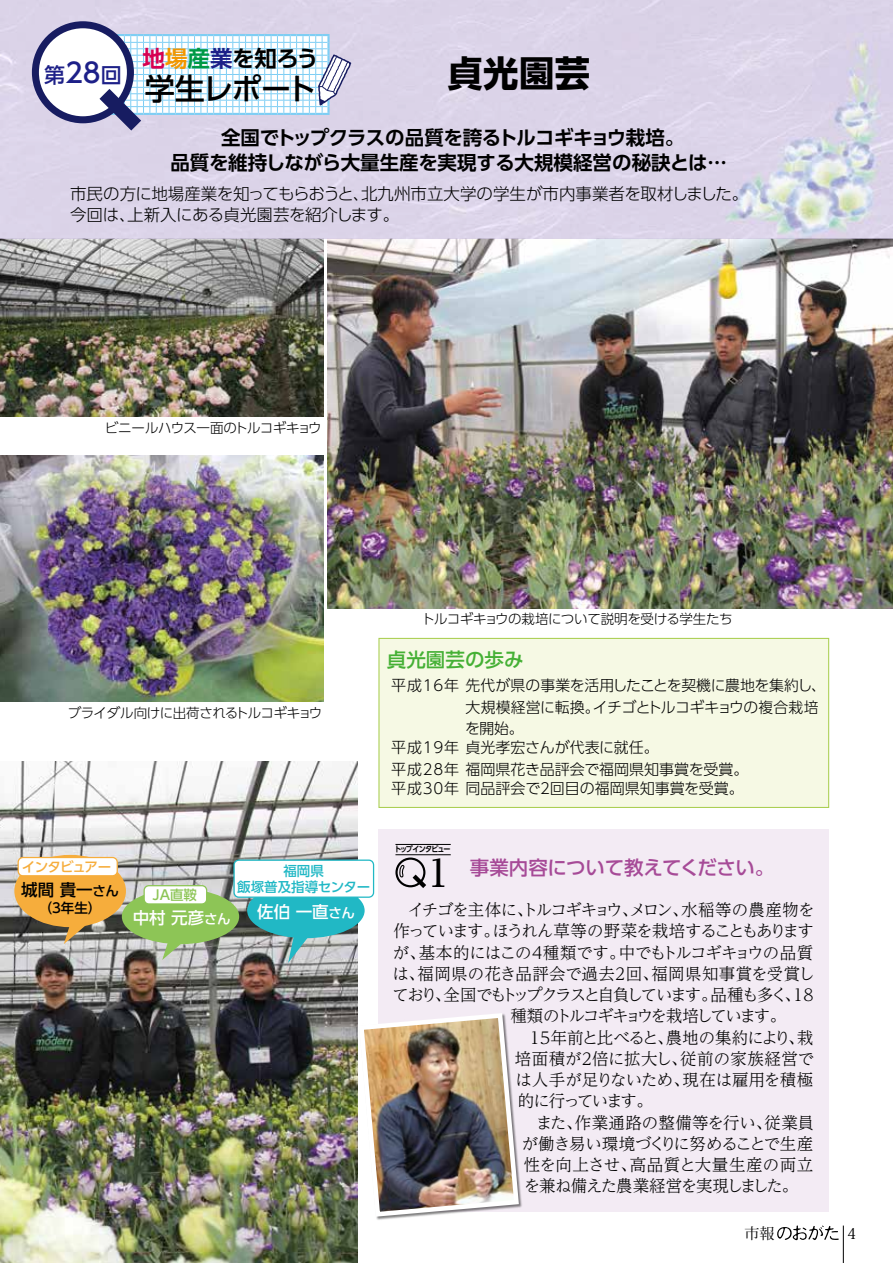
<style>
.page{position:relative;width:893px;height:1263px;background:#fff}
.page>*{position:absolute;margin:0;border:0;box-sizing:border-box;transform-origin:0 0}
.t1{font:500 36.9px "UD Reimin Pro";color:#000}
.t2{font:700 36px "UD Shin Go Pro";color:#000}
.t3{font:500 30px "UD Shin Go Pro";letter-spacing:-.055em;color:#000}
.t4{font:700 22.5px "UD Shin Go Pro De";letter-spacing:-.015em;color:#000}
.t5{font:500 21px "UD Shin Go Pro";color:#1d2088}
.t6{font:700 19.5px/25.5px "UD Shin Go Pro De";letter-spacing:-.015em;color:#000;text-align:center}
.t7{font:500 19.5px "UD Shin Go Pro";letter-spacing:-.02em;color:#a64a97}
.t8{font:500 19.5px "UD Shin Go Pro";color:#45b035}
.t9{font:300 16.5px/21.3px "UD Shin Go Pro";color:#000}
.t10{font:300 16.5px "UD Reimin Pro";letter-spacing:.02em;color:#000}
.t11{font:300 16.5px "UD Reimin Pro";letter-spacing:-.05em;color:#000}
.t12{font:300 16.5px "UD Reimin Pro";letter-spacing:-.07em;color:#000}
.t13{font:300 16.5px "UD Reimin Pro";letter-spacing:-.12em;color:#000}
.t14{font:300 16.5px "UD Reimin Pro";letter-spacing:-.095em;color:#000}
.t15{font:300 16.5px "UD Reimin Pro";letter-spacing:-.01em;color:#000}
.t16{font:300 16.5px "UD Reimin Pro";letter-spacing:-.125em;color:#000}
.t17{font:300 16.5px "UD Reimin Pro";letter-spacing:-.015em;color:#000}
.t18{font:300 16.5px "UD Reimin Pro";letter-spacing:.005em;color:#000}
.t19{font:500 16.5px "UD Shin Go Pro";color:#fff}
.t20{font:500 16.5px "UD Shin Go Pro";color:#000}
.t21{font:300 15px/21.3px "UD Shin Go Pro";color:#000}
.t22{font:300 13.5px "UD Shin Go Pro";letter-spacing:-.03em;color:#000}
.t23{font:500 13.5px/15.9px "UD Shin Go Pro";color:#21b8c5;text-align:center}
.t24{font:500 13.5px "UD Shin Go Pro";letter-spacing:-.06em;color:#f6ad3c}
.t25{font:500 13.5px "UD Shin Go Pro";color:#000}
.t26{font:500 13.5px "UD Shin Go Pro";color:#8dc556}
.t27{font:700 7.95px "UD Shin Go Pro De";letter-spacing:-.12em;color:#000;scale:.88 1}
.s1{font-size:27px}
.s2{color:#d70051}
.s3{color:#f39700}
.s4{color:#094}
.s5{color:#1d2088}
.s6{font-size:13.5px}
</style>
<div class="page">
<hr style="left:843px;top:1225px;width:1px;height:38px;background:#000">
<svg style="left:777px;top:1225px;width:62px;height:15px"></svg>
<img style="left:0;top:761px;width:357px;height:502px">
<img style="left:327px;top:238px;width:566px;height:370px">
<img style="left:0;top:238px;width:323px;height:179px">
<img style="left:0;top:0;width:893px;height:238px">
<div style="left:378px;top:829px;width:451px;height:383px;background:#f3ebf4"></div>
<div style="left:378px;top:638px;width:451px;height:170px;background:#f6f9e4;border:1px solid #aacf52"></div>
<img style="left:356px;top:1010px;width:165px;height:209px">
<div style="left:122px;top:889px;width:117px;height:55px;background:#8dc556;border-radius:50%"></div>
<div style="left:247px;top:883px;width:118px;height:55px;background:#21b8c5;border-radius:50%"></div>
<div style="left:144px;top:886px;width:63px;height:18px;background:#fff;border-radius:5px"></div>
<div style="left:144px;top:885px;width:63px;height:20px;border:1px solid #8dc556;border-radius:5px"></div>
<div style="left:234px;top:860px;width:140px;height:37px;background:#fff;border-radius:5px"></div>
<div style="left:233px;top:859px;width:141px;height:39px;border:1px solid #21b8c5;border-radius:5px"></div>
<svg style="left:162px;top:942px;width:24px;height:18px"></svg>
<svg style="left:288px;top:937px;width:24px;height:26px"></svg>
<div style="left:35px;top:25px;width:95px;height:95px;background:#fff;border-radius:50%"></div>
<div style="left:32px;top:21px;width:102px;height:102px;border:7px solid #171c61;border-radius:50%"></div>
<svg style="left:79px;top:34px;width:274px;height:111px"></svg>
<div style="left:14px;top:855px;width:112px;height:72px;background:#f6ad3c;border-radius:50%"></div>
<div style="left:18px;top:857px;width:99px;height:19px;background:#fff;border-radius:5px"></div>
<div style="left:18px;top:857px;width:100px;height:19px;border:1px solid #f6ad3c;border-radius:5px"></div>
<svg style="left:64px;top:925px;width:24px;height:19px"></svg>
<hr style="left:395px;top:844px;width:56px;height:1px;background:#000">
<hr style="left:395px;top:854px;width:56px;height:1px;background:#000">
<div style="left:395px;top:857px;width:30px;height:30px;border:2px solid #000;border-radius:50%"></div>
<svg style="left:399px;top:864px;width:27px;height:24px"></svg>
<img style="left:0;top:455px;width:323px;height:247px">
<h3 class="t5" style="left:44px;top:58px;width:79px">第<span class="s1">28</span>回</h3>
<h3 class="t4" style="left:143px;top:40px;width:178px"><span class="s2">地</span><span class="s3">場</span><span class="s4">産</span><span class="s5">業</span>を知ろう</h3>
<h3 class="t3" style="left:145px;top:64px;width:173px">学生レポート</h3>
<h2 class="t2" style="left:448px;top:44px;width:144px">貞光園芸</h2>
<h3 class="t6" style="left:170px;top:124px;width:558px">全国でトップクラスの品質を誇るトルコギキョウ栽培。<br>品質を維持しながら大量生産を実現する大規模経営の秘訣とは…</h3>
<p class="t9" style="left:70px;top:182px;width:679px">市民の方に地場産業を知ってもらおうと、北九州市立大学の学生が市内事業者を取材しました。今回は、上新入にある貞光園芸を紹介します。</p>
<p class="t22" style="left:105px;top:417px;width:218px">ビニールハウス一面のトルコギキョウ</p>
<p class="t22" style="left:68px;top:702px;width:256px">ブライダル向けに出荷されるトルコギキョウ</p>
<p class="t22" style="left:422px;top:608px;width:313px">トルコギキョウの栽培について説明を受ける学生たち</p>
<h3 class="t8" style="left:387px;top:643px;width:138px">貞光園芸の歩み</h3>
<p class="t21" style="left:465px;top:675px;width:362px;text-indent:-74px">平成16年先代が県の事業を活用したことを契機に農地を集約し、大規模経営に転換。イチゴとトルコギキョウの複合栽培を開始。</p>
<p class="t21" style="left:391px;top:736px;width:359px">平成19年貞光孝宏さんが代表に就任。<br>平成28年福岡県花き品評会で福岡県知事賞を受賞。</p>
<p class="t21" style="left:391px;top:777px;width:354px">平成30年同品評会で2回目の福岡県知事賞を受賞。</p>
<p class="t24" style="left:22px;top:856px;width:91px">インタビュアー</p>
<p class="t20" style="left:21px;top:877px;width:99px">城間 貴一<span class="s6">さん</span></p>
<p class="t25" style="left:39px;top:897px;width:64px">（３年生）</p>
<p class="t26" style="left:152px;top:884px;width:46px">JA直鞍</p>
<p class="t23" style="left:237px;top:862px;width:135px">福岡県<br>飯塚普及指導センター</p>
<p class="t19" style="left:133px;top:904px;width:99px">中村 元彦<span class="s6">さん</span></p>
<p class="t19" style="left:257px;top:898px;width:99px">佐伯 一直<span class="s6">さん</span></p>
<p class="t27" style="left:394px;top:843px;width:65px">トップインタビュー</p>
<h1 class="t1" style="left:427px;top:843px;width:24px">1</h1>
<h3 class="t7" style="left:470px;top:852px;width:306px">事業内容について教えてください。</h3>
<p class="t12" style="left:408px;top:896px;width:408px">イチゴを主体に、トルコギキョウ、メロン、水稲等の農産物を</p>
<p class="t14" style="left:393px;top:918px;width:422px">作っています。ほうれん草等の野菜を栽培することもあります</p>
<p class="t11" style="left:393px;top:939px;width:422px">が、基本的にはこの4種類です。中でもトルコギキョウの品質</p>
<p class="t10" style="left:393px;top:960px;width:424px">は、福岡県の花き品評会で過去2回、福岡県知事賞を受賞し</p>
<p class="t13" style="left:392px;top:981px;width:422px">ており、全国でもトップクラスと自負しています。品種も多く、18</p>
<p class="t16" style="left:510px;top:1003px;width:277px">種類のトルコギキョウを栽培しています。</p>
<p class="t15" style="left:513px;top:1024px;width:302px">　15年前と比べると、農地の集約により、栽</p>
<p class="t10" style="left:515px;top:1045px;width:301px">培面積が2倍に拡大し、従前の家族経営で</p>
<p class="t17" style="left:516px;top:1066px;width:299px">は人手が足りないため、現在は雇用を積極</p>
<p class="t13" style="left:518px;top:1088px;width:137px">的に行っています。</p>
<p class="t18" style="left:521px;top:1109px;width:295px">　また、作業通路の整備等を行い、従業員</p>
<p class="t11" style="left:522px;top:1130px;width:293px">が働き易い環境づくりに努めることで生産</p>
<p class="t10" style="left:524px;top:1151px;width:291px">性を向上させ、高品質と大量生産の両立</p>
<p class="t12" style="left:524px;top:1173px;width:276px">を兼ね備えた農業経営を実現しました。</p>
</div>
